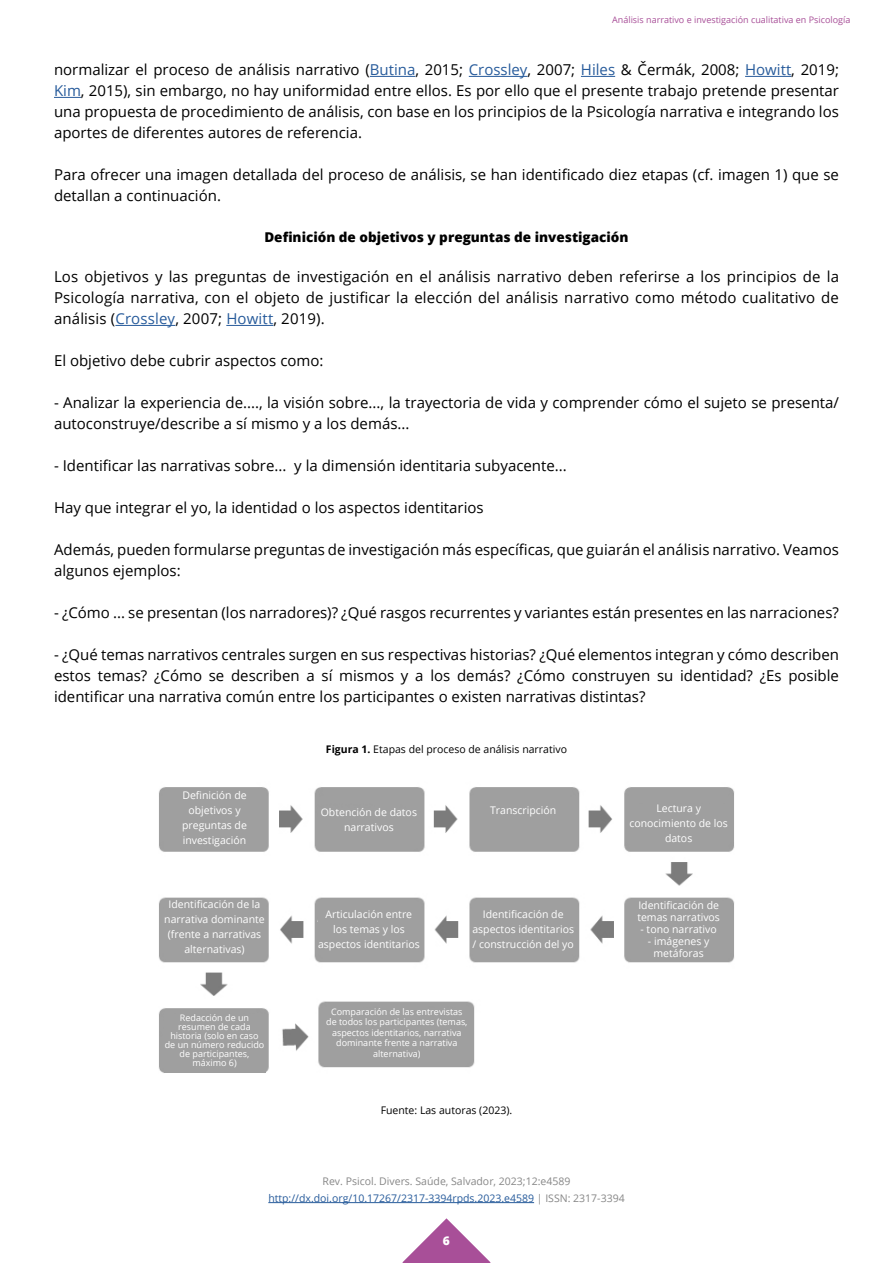
<style>
.page{position:relative;width:893px;height:1263px;background:#fff}
.page>*{position:absolute;margin:0;border:0;box-sizing:border-box;transform-origin:0 0}
.t1{font:15px/21px "Open Sans";color:#000;text-align:justify}
.t2{font:800 13.5px "Open Sans";color:#000}
.t3{font:800 12px "Open Sans";color:#fff}
.t4{font:10.5px/15px "Open Sans";color:#fff;text-align:center}
.t5{font:10.5px/16.5px "Open Sans";color:#878787;text-align:center}
.t6{font:10.5px "Open Sans";color:#000}
.t7{font:9px/9px "Open Sans";color:#fff;text-align:center}
.t8{font:9px "Open Sans";color:#a84f98}
.s1{color:#275b9b}
.s2{font-weight:700}
</style>
<div class="page">
<svg style="left:402px;top:1218px;width:89px;height:45px"></svg>
<hr style="left:268px;top:1202px;width:266px;height:1px;background:#275b9b">
<hr style="left:370px;top:76px;width:45px;height:1px;background:#275b9b">
<hr style="left:469px;top:76px;width:58px;height:1px;background:#275b9b">
<hr style="left:581px;top:76px;width:34px;height:1px;background:#275b9b">
<hr style="left:745px;top:76px;width:46px;height:1px;background:#275b9b">
<svg style="left:54px;top:97px;width:27px;height:1px"></svg>
<hr style="left:115px;top:325px;width:60px;height:1px;background:#275b9b">
<hr style="left:226px;top:325px;width:47px;height:1px;background:#275b9b">
<img style="left:159px;top:787px;width:575px;height:286px">
<div style="left:164px;top:791px;width:101px;height:59px;background:#9f9f9f"></div>
<div style="left:164px;top:900px;width:101px;height:59px;background:#9f9f9f"></div>
<div style="left:164px;top:1014px;width:101px;height:58px;background:#9f9f9f"></div>
<div style="left:318px;top:808px;width:102px;height:39px;background:#9f9f9f"></div>
<div style="left:318px;top:910px;width:102px;height:39px;background:#9f9f9f"></div>
<div style="left:321px;top:1008px;width:151px;height:53px;background:#9f9f9f"></div>
<div style="left:472px;top:806px;width:102px;height:39px;background:#9f9f9f"></div>
<div style="left:472px;top:910px;width:102px;height:39px;background:#9f9f9f"></div>
<div style="left:628px;top:901px;width:101px;height:56px;background:#9f9f9f"></div>
<div style="left:628px;top:804px;width:101px;height:39px;background:#9f9f9f"></div>
<p class="t8" style="left:612px;top:13px;width:240px">Análisis narrativo e investigación cualitativa en Psicología</p>
<p class="t1" style="left:54px;top:59px;width:786px">normalizar el proceso de análisis narrativo (<span class="s1">Butina</span>, 2015; <span class="s1">Crossley</span>, 2007; <span class="s1">Hiles</span> &amp; Čermák, 2008; <span class="s1">Howitt</span>, 2019; <span class="s1">Kim</span>, 2015), sin embargo, no hay uniformidad entre ellos. Es por ello que el presente trabajo pretende presentar una propuesta de procedimiento de análisis, con base en los principios de la Psicología narrativa e integrando los aportes de diferentes autores de referencia.</p>
<p class="t1" style="left:54px;top:164px;width:786px">Para ofrecer una imagen detallada del proceso de análisis, se han identificado diez etapas (cf. imagen 1) que se detallan a continuación.</p>
<p class="t2" style="left:264px;top:227px;width:366px">Definición de objetivos y preguntas de investigación</p>
<p class="t1" style="left:54px;top:266px;width:786px">Los objetivos y las preguntas de investigación en el análisis narrativo deben referirse a los principios de la Psicología narrativa, con el objeto de justificar la elección del análisis narrativo como método cualitativo de análisis (<span class="s1">Crossley</span>, 2007; <span class="s1">Howitt</span>, 2019).</p>
<p class="t1" style="left:54px;top:350px;width:271px">El objetivo debe cubrir aspectos como:</p>
<p class="t1" style="left:54px;top:392px;width:786px">- Analizar la experiencia de...., la visión sobre..., la trayectoria de vida y comprender cómo el sujeto se presenta/ autoconstruye/describe a sí mismo y a los demás...</p>
<p class="t1" style="left:54px;top:455px;width:514px">- Identificar las narrativas sobre... y la dimensión identitaria subyacente...</p>
<p class="t1" style="left:54px;top:497px;width:431px">Hay que integrar el yo, la identidad o los aspectos identitarios</p>
<p class="t1" style="left:54px;top:539px;width:786px">Además, pueden formularse preguntas de investigación más específicas, que guiarán el análisis narrativo. Veamos algunos ejemplos:</p>
<p class="t1" style="left:54px;top:602px;width:786px">- ¿Cómo ... se presentan (los narradores)? ¿Qué rasgos recurrentes y variantes están presentes en las narraciones?</p>
<p class="t1" style="left:54px;top:644px;width:786px">- ¿Qué temas narrativos centrales surgen en sus respectivas historias? ¿Qué elementos integran y cómo describen estos temas? ¿Cómo se describen a sí mismos y a los demás? ¿Cómo construyen su identidad? ¿Es posible identificar una narrativa común entre los participantes o existen narrativas distintas?</p>
<p class="t6" style="left:326px;top:742px;width:243px"><span class="s2">Figura 1.</span> Etapas del proceso de análisis narrativo</p>
<p class="t4" style="left:182px;top:787px;width:66px">Definición de objetivos y preguntas de investigación</p>
<p class="t4" style="left:164px;top:897px;width:102px">Identificación de la narrativa dominante (frente a narrativas alternativas)</p>
<p class="t7" style="left:165px;top:1012px;width:101px">Redacción de un resumen de cada historia (solo en caso de un número reducido de participantes, máximo 6)</p>
<p class="t4" style="left:321px;top:804px;width:98px">Obtención de datos narrativos</p>
<p class="t4" style="left:318px;top:906px;width:103px">Articulación entre los temas y los aspectos identitarios</p>
<p class="t4" style="left:490px;top:802px;width:68px">Transcripción</p>
<p class="t4" style="left:629px;top:800px;width:100px">Lectura y conocimiento de los datos</p>
<p class="t4" style="left:472px;top:906px;width:103px">Identificación de aspectos identitarios / construcción del yo</p>
<p class="t4" style="left:637px;top:899px;width:84px;line-height:12px;text-align:left">Identificación de temas narrativos</p>
<p class="t4" style="left:640px;top:922px;width:78px">- tono narrativo</p>
<p class="t4" style="left:648px;top:935px;width:63px;line-height:12px">- imágenes y metáforas</p>
<p class="t7" style="left:326px;top:1006px;width:143px;line-height:10.5px">Comparación de las entrevistas de todos los participantes (temas, aspectos identitarios, narrativa dominante frente a narrativa alternativa)</p>
<p class="t6" style="left:381px;top:1103px;width:133px">Fuente: Las autoras (2023).</p>
<p class="t5" style="left:268px;top:1173px;width:358px">Rev. Psicol. Divers. Saúde, Salvador, 2023;12:e4589 <span class="s1">http://dx.doi.org/10.17267/2317-3394rpds.2023.e4589</span> | ISSN: 2317-3394</p>
<p class="t3" style="left:443px;top:1232px;width:9px">6</p>
</div>
